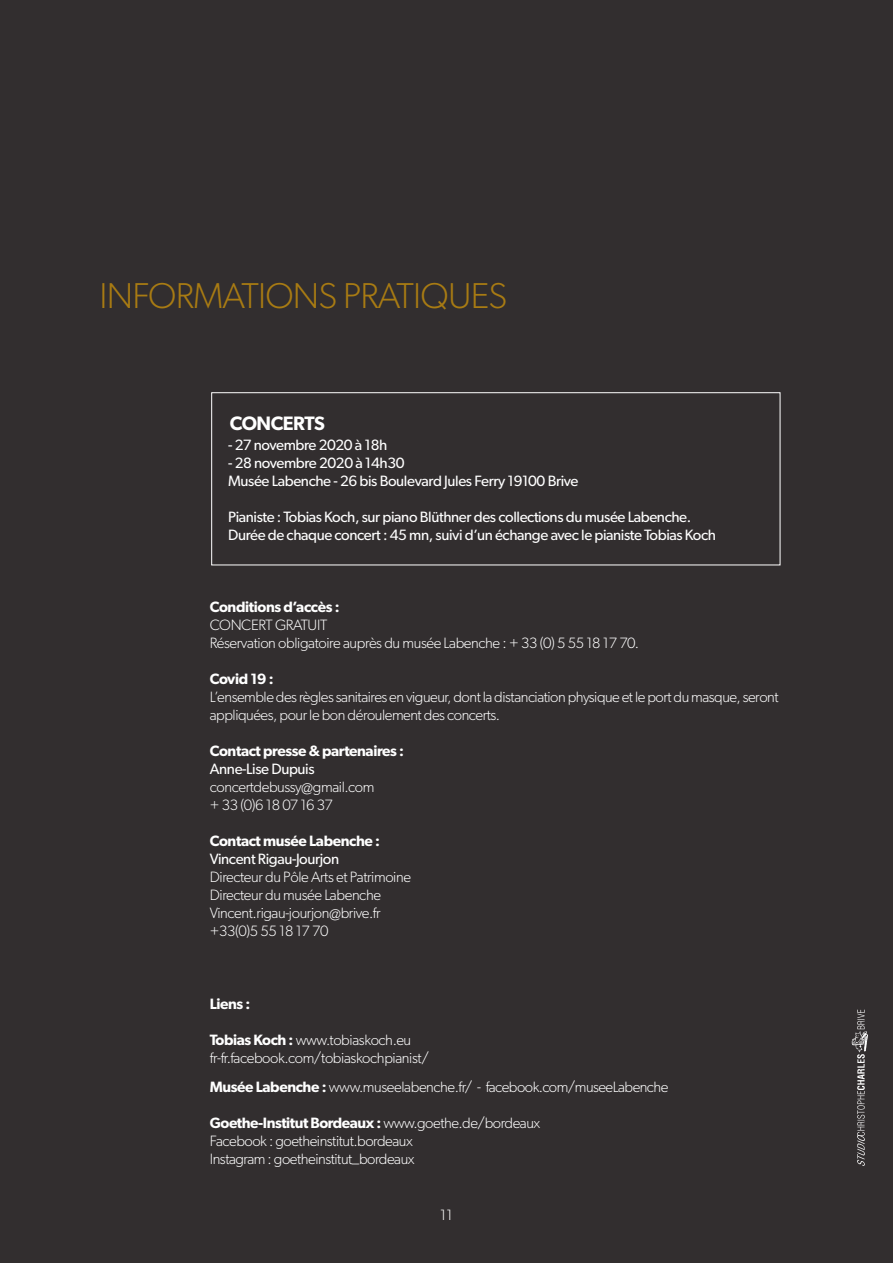
<style>
.page{position:relative;width:893px;height:1263px;background:#322e2f}
.page>*{position:absolute;margin:0;border:0;box-sizing:border-box;transform-origin:0 0}
.t1{font:300 36px "Gibson";letter-spacing:-.02em;color:#a87b13}
.t2{font:600 19.5px "Gibson";letter-spacing:-.025em;color:#fff}
.t3{font:300 15px/18px "Gibson";letter-spacing:-.03em;color:#fff}
.t4{font:15px/18px "Gibson";letter-spacing:-.025em;color:#fff}
.t5{font:600 15px "Gibson";letter-spacing:-.025em;color:#fff}
.s1{font-weight:600}
</style>
<div class="page">
<div style="left:211px;top:392px;width:569px;height:173px;border:1px solid #fff"></div>
<img style="left:851px;top:1009px;width:17px;height:157px">
<h1 class="t1" style="left:99px;top:283px;width:409px">INFORMATIONS PRATIQUES</h1>
<h2 class="t2" style="left:230px;top:412px;width:96px">CONCERTS</h2>
<p class="t4" style="left:228px;top:437px;width:161px">- 27 novembre 2020 à 18h</p>
<p class="t4" style="left:228px;top:455px;width:352px">- 28 novembre 2020 à 14h30<br>Musée Labenche - 26 bis Boulevard Jules Ferry 19100 Brive</p>
<p class="t4" style="left:228px;top:509px;width:489px">Pianiste : Tobias Koch, sur piano Blüthner des collections du musée Labenche.<br>Durée de chaque concert : 45 mn, suivi d’un échange avec le pianiste Tobias Koch</p>
<p class="t5" style="left:210px;top:598px;width:131px">Conditions d’accès :</p>
<p class="t3" style="left:210px;top:617px;width:431px">CONCERT GRATUIT<br>Réservation obligatoire auprès du musée Labenche : + 33 (0) 5 55 18 17 70.</p>
<p class="t5" style="left:210px;top:670px;width:65px">Covid 19 :</p>
<p class="t3" style="left:210px;top:689px;width:570px">L’ensemble des règles sanitaires en vigueur, dont la distanciation physique et le port du masque, seront appliquées, pour le bon déroulement des concerts.</p>
<p class="t5" style="left:210px;top:742px;width:196px">Contact presse &amp; partenaires :</p>
<p class="t4" style="left:210px;top:761px;width:106px">Anne-Lise Dupuis</p>
<p class="t3" style="left:210px;top:779px;width:166px">concertdebussy@gmail.com + 33 (0)6 18 07 16 37</p>
<p class="t5" style="left:210px;top:832px;width:172px">Contact musée Labenche :</p>
<p class="t4" style="left:210px;top:851px;width:131px">Vincent Rigau-Jourjon</p>
<p class="t3" style="left:210px;top:869px;width:203px">Directeur du Pôle Arts et Patrimoine<br>Directeur du musée Labenche<br>Vincent.rigau-jourjon@brive.fr +33(0)5 55 18 17 70</p>
<p class="t5" style="left:210px;top:995px;width:42px">Liens :</p>
<p class="t3" style="left:210px;top:1032px;width:221px"><span class="s1">Tobias Koch :</span> www.tobiaskoch.eu fr-fr.facebook.com/tobiaskochpianist/</p>
<p class="t3" style="left:210px;top:1079px;width:460px"><span class="s1">Musée Labenche :</span> www.museelabenche.fr/ - facebook.com/museeLabenche</p>
<p class="t3" style="left:210px;top:1115px;width:332px"><span class="s1">Goethe-Institut Bordeaux :</span> www.goethe.de/bordeaux<br>Facebook : goetheinstitut.bordeaux<br>Instagram : goetheinstitut_bordeaux</p>
<p class="t3" style="left:440px;top:1207px;width:14px">11</p>
</div>
